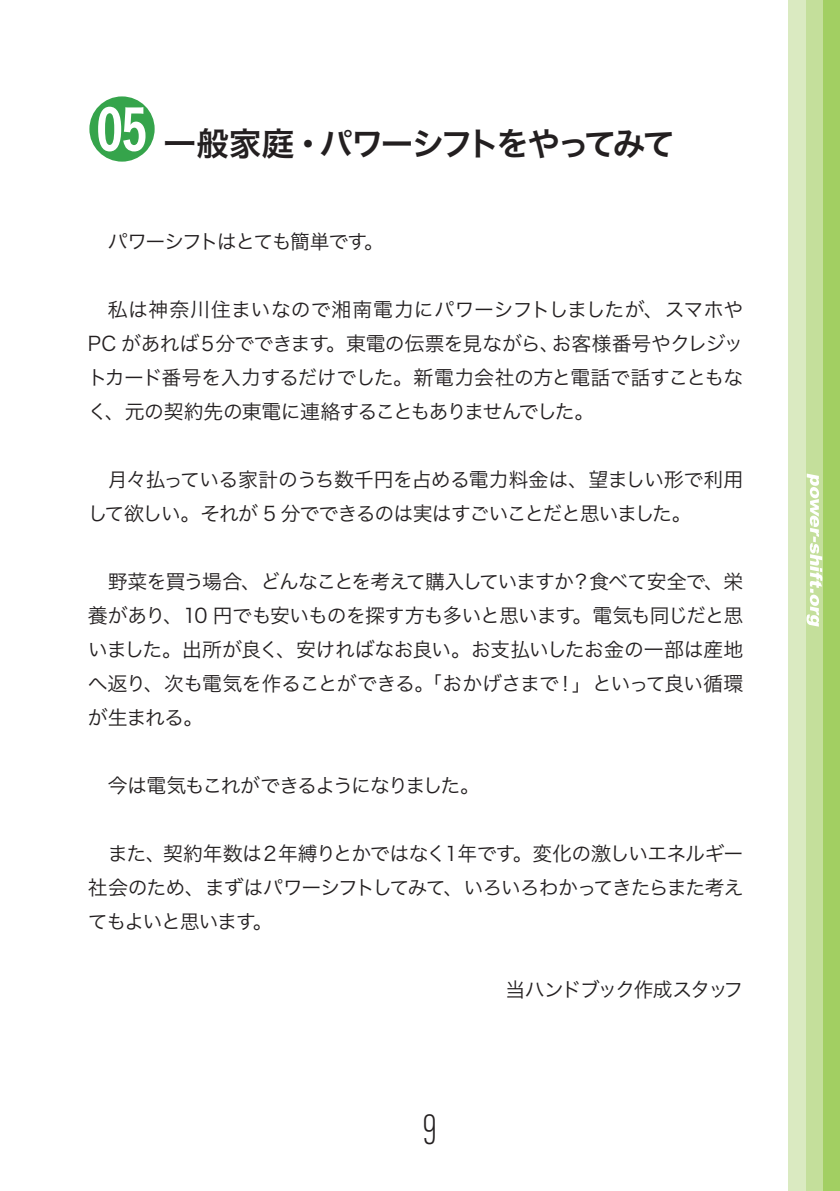
<style>
.page{position:relative;width:840px;height:1191px;background:#fff}
.page>*{position:absolute;margin:0;border:0;box-sizing:border-box;transform-origin:0 0}
.t1{font:200 45.4px "Acumin Pro Extra Cond";color:#231f20}
.t2{font:32.6px "Hira Kaku Pro N W6";letter-spacing:-.08em;color:#231f20}
.t3{font:19.8px/34px "Hira Kaku Pro N W3";letter-spacing:-.05em;color:#231f20;text-align:justify}
.t4{font:19.8px "Hira Kaku Pro N W3";letter-spacing:-.08em;color:#231f20}
.t5{font:19.8px "Hira Kaku Pro N W3";letter-spacing:-.07em;color:#231f20}
.t6{font:19.8px "Hira Kaku Pro N W3";letter-spacing:-.085em;color:#231f20}
.s1{font-size:68px;color:#35a44b}
</style>
<div class="page">
<div style="left:822px;top:0;width:17px;height:1191px;background:#a2cf62"></div>
<div style="left:805px;top:0;width:17px;height:1191px;background:#c4df9b"></div>
<div style="left:788px;top:0;width:17px;height:1191px;background:#daeac1"></div>
<svg style="left:806px;top:473px;width:15px;height:153px"></svg>
<h2 class="t2" style="left:88px;top:114px;width:588px"><span class="s1">♷</span> 一般家庭・パワーシフトをやってみて</h2>
<p class="t5" style="left:108px;top:223px;width:277px">パワーシフトはとても簡単です。</p>
<p class="t3" style="left:88px;top:291px;width:656px;text-indent:20px">私は神奈川住まいなので湘南電力にパワーシフトしましたが、スマホやPC があれば５分でできます。東電の伝票を見ながら、お客様番号やクレジットカード番号を入力するだけでした。新電力会社の方と電話で話すこともなく、元の契約先の東電に連絡することもありませんでした。</p>
<p class="t3" style="left:88px;top:461px;width:656px;text-indent:20px">月々払っている家計のうち数千円を占める電力料金は、望ましい形で利用して欲しい。それが 5 分でできるのは実はすごいことだと思いました。</p>
<p class="t3" style="left:88px;top:563px;width:656px;text-indent:20px">野菜を買う場合、どんなことを考えて購入していますか？食べて安全で、栄養があり、10 円でも安いものを探す方も多いと思います。電気も同じだと思いました。出所が良く、安ければなお良い。お支払いしたお金の一部は産地へ返り、次も電気を作ることができる。「おかげさまで！」といって良い循環が生まれる。</p>
<p class="t4" style="left:108px;top:768px;width:373px">今は電気もこれができるようになりました。</p>
<p class="t3" style="left:88px;top:835px;width:656px;text-indent:20px">また、契約年数は２年縛りとかではなく１年です。変化の激しいエネルギー社会のため、まずはパワーシフトしてみて、いろいろわかってきたらまた考えてもよいと思います。</p>
<h1 class="t1" style="left:423px;top:1101px;width:15px">9</h1>
<p class="t6" style="left:505px;top:972px;width:239px">当ハンドブック作成スタッフ</p>
</div>
